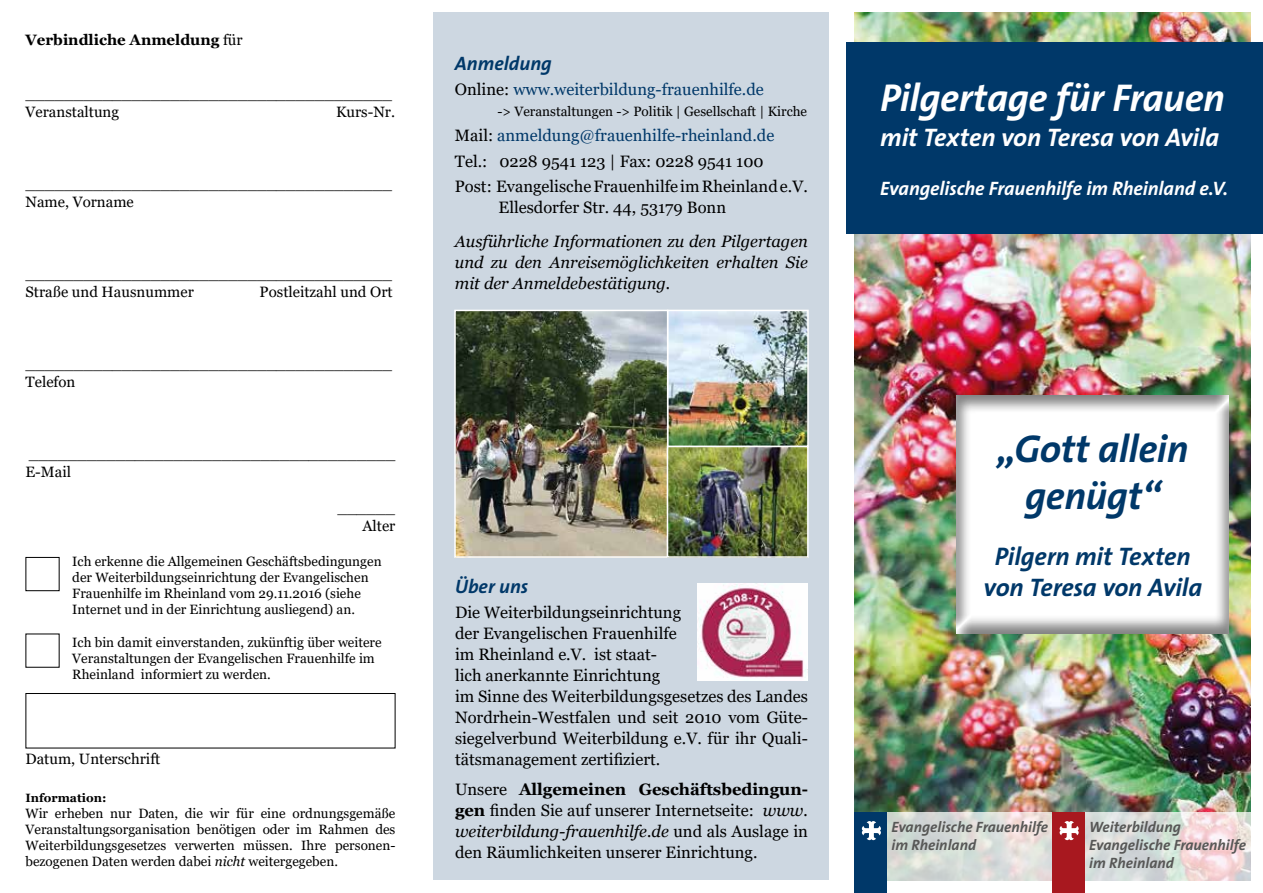
<style>
.page{position:relative;width:1263px;height:893px;background:#fff}
.page>*{position:absolute;margin:0;border:0;box-sizing:border-box;transform-origin:0 0}
.t1{font:italic 700 39px "The Sans";letter-spacing:-.01em;color:#fff}
.t2{font:italic 700 39px/46.8px "The Sans";letter-spacing:-.01em;color:#003869;text-align:center}
.t3{font:italic 700 25.5px/30.6px "The Sans";letter-spacing:-.005em;color:#003869;text-align:center}
.t4{font:italic 700 25.5px "The Sans";letter-spacing:-.01em;color:#fff}
.t5{font:italic 700 19.5px "The Sans";letter-spacing:-.005em;color:#fff}
.t6{font:italic 700 19.5px "The Sans";color:#003869}
.t7{font:16.5px/21px "Georgia";color:#000}
.t8{font:italic 16.5px/21px "Georgia";color:#000;text-align:justify}
.t9{font:16.5px "Georgia";color:#003869}
.t10{font:15px/18px "Georgia";color:#000}
.t11{font:italic 700 15px/18px "The Sans";color:#575756}
.t12{font:700 15px "Georgia";color:#000}
.t13{font:13.5px/16.2px "Georgia";color:#000}
.t14{font:700 12px "Georgia";color:#000}
.s1{font-weight:400}
.s2{font-style:italic}
.s3{color:#000}
.s4{color:#003869}
.s5{font-weight:700}
</style>
<div class="page">
<img style="left:855px;top:13px;width:395px;height:30px">
<div style="left:434px;top:13px;width:395px;height:867px;background:#cdd7e1"></div>
<img style="left:855px;top:234px;width:395px;height:579px">
<div style="left:846px;top:43px;width:417px;height:191px;background:#003869"></div>
<div style="left:855px;top:813px;width:32px;height:80px;background:#003869"></div>
<svg style="left:862px;top:821px;width:19px;height:19px"></svg>
<svg style="left:887px;top:813px;width:165px;height:68px;background:#dadcd8"></svg>
<img style="left:697px;top:583px;width:111px;height:98px">
<div style="left:26px;top:557px;width:34px;height:34px;border:1px solid #000"></div>
<div style="left:26px;top:693px;width:369px;height:55px;border:1px solid #000"></div>
<div style="left:1052px;top:813px;width:33px;height:80px;background:#a8181f"></div>
<svg style="left:1059px;top:821px;width:20px;height:19px"></svg>
<svg style="left:1085px;top:813px;width:166px;height:68px;background:#e1dbda"></svg>
<img style="left:457px;top:313px;width:349px;height:242px">
<div style="left:667px;top:310px;width:142px;height:137px;border:2px solid #fff"></div>
<div style="left:454px;top:310px;width:214px;height:248px;border:2px solid #fff"></div>
<div style="left:667px;top:446px;width:142px;height:112px;border:2px solid #fff"></div>
<div style="left:955px;top:393px;width:290px;height:241px;background:#000;opacity:.5"></div>
<p class="t12" style="left:26px;top:31px;width:219px">Verbindliche Anmeldung <span class="s1">für</span></p>
<p class="t10" style="left:26px;top:86px;width:368px">______________________________________<br>Veranstaltung</p>
<p class="t10" style="left:336px;top:104px;width:60px">Kurs-Nr.</p>
<p class="t10" style="left:26px;top:176px;width:368px">______________________________________<br>Name, Vorname</p>
<p class="t10" style="left:26px;top:266px;width:368px">______________________________________<br>Straße und Hausnummer</p>
<p class="t10" style="left:260px;top:284px;width:135px">Postleitzahl und Ort</p>
<p class="t10" style="left:26px;top:356px;width:368px">______________________________________<br>Telefon</p>
<p class="t10" style="left:26px;top:446px;width:371px">______________________________________<br>E-Mail</p>
<p class="t10" style="left:337px;top:500px;width:60px;text-align:right">______<br>Alter</p>
<p class="t13" style="left:72px;top:553px;width:311px">Ich erkenne die Allgemeinen Geschäftsbedingungen der Weiterbildungseinrichtung der Evangelischen Frauenhilfe im Rheinland vom 29.11.2016 (siehe Internet und in der Einrichtung ausliegend) an.</p>
<p class="t13" style="left:72px;top:634px;width:311px">Ich bin damit einverstanden, zukünftig über weitere<br>Veranstaltungen der Evangelischen Frauenhilfe im<br>Rheinland informiert zu werden.</p>
<p class="t10" style="left:26px;top:750px;width:136px">Datum, Unterschrift</p>
<p class="t14" style="left:26px;top:790px;width:82px">Information:</p>
<p class="t13" style="left:26px;top:805px;width:371px;text-align:justify">Wir erheben nur Daten, die wir für eine ordnungsgemäße Veranstaltungsorganisation benötigen oder im Rahmen des Weiterbildungsgesetzes verwerten müssen. Ihre personen&shy;bezogenen Daten werden dabei <span class="s2">nicht</span> weitergegeben.</p>
<p class="t6" style="left:455px;top:51px;width:98px">Anmeldung</p>
<p class="t9" style="left:455px;top:80px;width:310px"><span class="s3">Online:</span> www.weiterbildung-frauenhilfe.de</p>
<p class="t13" style="left:497px;top:104px;width:311px">-&gt; Veranstaltungen -&gt; Politik | Gesellschaft | Kirche</p>
<p class="t7" style="left:455px;top:124px;width:354px;line-height:25.2px">Mail: <span class="s4">anmeldung@frauenhilfe-rheinland.de<br></span>Tel.: 0228 9541 123 | Fax: 0228 9541 100<br>Post: Evangelische Frauenhilfe im Rheinland e.V.</p>
<p class="t7" style="left:499px;top:197px;width:229px">Ellesdorfer Str. 44, 53179 Bonn</p>
<p class="t8" style="left:455px;top:231px;width:354px">Ausführliche Informationen zu den Pilgertagen und zu den Anreisemöglichkeiten erhalten Sie mit der Anmeldebestätigung.</p>
<p class="t6" style="left:455px;top:574px;width:75px">Über uns</p>
<p class="t7" style="left:455px;top:602px;width:354px">Die Weiterbildungseinrichtung<br>der Evangelischen Frauenhilfe<br>im Rheinland e.V. ist staat-<br>lich anerkannte Einrichtung<br>im Sinne des Weiterbildungsgesetzes des Landes Nordrhein-Westfalen und seit 2010 vom Güte&shy;siegelverbund Weiterbildung e.V. für ihr Quali&shy;tätsmanagement zertifiziert.</p>
<p class="t7" style="left:455px;top:779px;width:354px;text-align:justify">Unsere <span class="s5">Allgemeinen Geschäftsbedingun&shy;gen</span> finden Sie auf unserer Internetseite: <span class="s2">www. weiterbildung-frauenhilfe.de</span> und als Auslage in den Räumlichkeiten unserer Einrichtung.</p>
<h1 class="t1" style="left:880px;top:73px;width:346px">Pilgertage für Frauen</h1>
<h2 class="t4" style="left:880px;top:121px;width:341px">mit Texten von Teresa von Avila</h2>
<p class="t5" style="left:880px;top:176px;width:349px">Evangelische Frauenhilfe im Rheinland e.V.</p>
<h1 class="t2" style="left:997px;top:426px;width:193px">„Gott allein genügt“</h1>
<h2 class="t3" style="left:983px;top:542px;width:220px">Pilgern mit Texten von Teresa von Avila</h2>
<p class="t11" style="left:891px;top:818px;width:158px">Evangelische Frauenhilfe im Rheinland</p>
<p class="t11" style="left:1089px;top:818px;width:158px">Weiterbildung<br>Evangelische Frauenhilfe im Rheinland</p>
</div>
